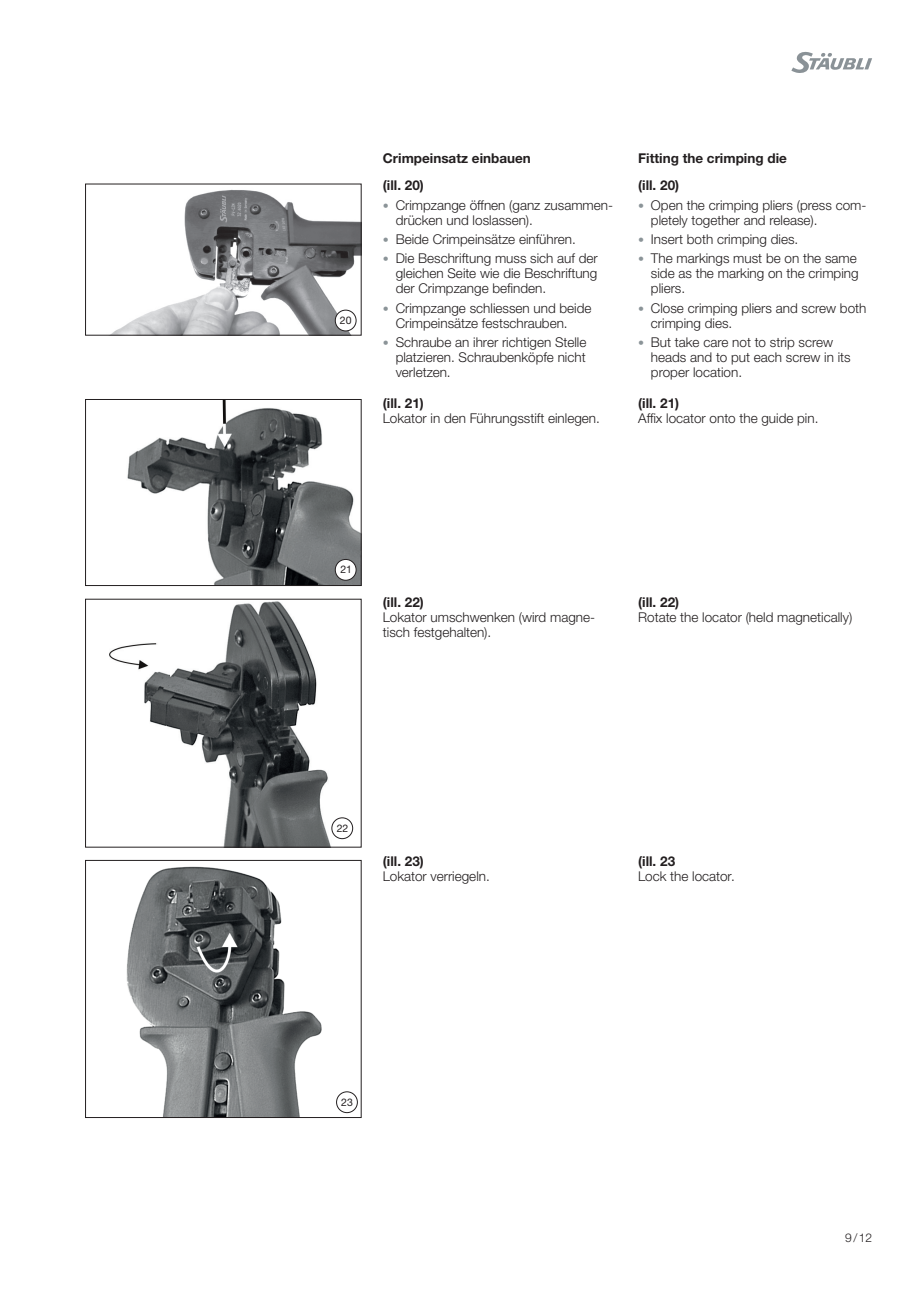
<style>
.page{position:relative;width:919px;height:1289px;background:#fff}
.page>*{position:absolute;margin:0;border:0;box-sizing:border-box;transform-origin:0 0}
.t1{font:300 13.5px/15px "Helvetica Neue LTW1 G";color:#231f20}
.t2{font:700 13.5px "Helvetica Neue LTW1 G";color:#231f20}
.t3{font:300 12px "Helvetica Neue LTW1 G";color:#231f20}
.t4{font:10.5px "Helvetica Neue LTW1 G";color:#231f20}
.s1{font-size:12px;color:#8b9498}
</style>
<div class="page">
<svg style="left:791px;top:52px;width:81px;height:21px"></svg>
<img style="left:112px;top:189px;width:247px;height:144px">
<div style="left:335px;top:310px;width:21px;height:21px;background:#fff;border-radius:50%"></div>
<div style="left:335px;top:310px;width:21px;height:21px;border:1px solid #231f20;border-radius:50%"></div>
<img style="left:127px;top:401px;width:232px;height:183px">
<div style="left:85px;top:399px;width:276px;height:187px;border:1px solid #231f20"></div>
<div style="left:335px;top:559px;width:21px;height:21px;background:#fff;border-radius:50%"></div>
<div style="left:335px;top:559px;width:21px;height:21px;border:1px solid #231f20;border-radius:50%"></div>
<img style="left:109px;top:601px;width:229px;height:244px">
<div style="left:85px;top:598px;width:276px;height:249px;border:1px solid #231f20"></div>
<div style="left:332px;top:817px;width:20px;height:21px;background:#fff;border-radius:50%"></div>
<div style="left:331px;top:817px;width:22px;height:22px;border:1px solid #231f20;border-radius:50%"></div>
<img style="left:126px;top:866px;width:215px;height:249px">
<div style="left:85px;top:860px;width:276px;height:257px;border:1px solid #231f20"></div>
<div style="left:336px;top:1091px;width:21px;height:21px;background:#fff;border-radius:50%"></div>
<div style="left:336px;top:1091px;width:22px;height:22px;border:1px solid #231f20;border-radius:50%"></div>
<p class="t4" style="left:340px;top:314px;width:13px">20</p>
<p class="t2" style="left:383px;top:150px;width:149px">Crimpeinsatz einbauen</p>
<p class="t2" style="left:638px;top:150px;width:150px">Fitting the crimping die</p>
<p class="t2" style="left:383px;top:177px;width:42px">(ill. 20)</p>
<p class="t1" style="left:395px;top:197px;width:219px;text-indent:-13px"><span class="s1">•</span> Crimpzange öffnen (ganz zusammen&shy;drücken und loslassen).</p>
<p class="t1" style="left:383px;top:231px;width:192px"><span class="s1">•</span> Beide Crimpeinsätze einführen.</p>
<p class="t1" style="left:395px;top:251px;width:204px;text-align:justify;text-indent:-13px"><span class="s1">•</span> Die Beschriftung muss sich auf der gleichen Seite wie die Beschriftung der Crimpzange befinden.</p>
<p class="t1" style="left:395px;top:300px;width:197px;text-indent:-13px"><span class="s1">•</span> Crimpzange schliessen und beide<br>Crimpeinsätze festschrauben.</p>
<p class="t1" style="left:395px;top:334px;width:192px;text-align:justify;text-indent:-13px"><span class="s1">•</span> Schraube an ihrer richtigen Stelle platzieren. Schraubenköpfe nicht verletzen.</p>
<p class="t2" style="left:638px;top:177px;width:42px">(ill. 20)</p>
<p class="t1" style="left:651px;top:197px;width:217px;text-indent:-13px"><span class="s1">•</span> Open the crimping pliers (press com&shy;pletely together and release).</p>
<p class="t1" style="left:638px;top:231px;width:159px"><span class="s1">•</span> Insert both crimping dies.</p>
<p class="t1" style="left:651px;top:251px;width:209px;text-indent:-13px"><span class="s1">•</span> The markings must be on the same side as the marking on the crimping pliers.</p>
<p class="t1" style="left:651px;top:300px;width:217px;text-indent:-13px"><span class="s1">•</span> Close crimping pliers and screw both crimping dies.</p>
<p class="t1" style="left:651px;top:334px;width:201px;text-indent:-13px"><span class="s1">•</span> But take care not to strip screw heads and to put each screw in its proper location.</p>
<p class="t2" style="left:383px;top:394px;width:42px">(ill. 21)</p>
<p class="t1" style="left:383px;top:410px;width:216px">Lokator in den Führungsstift einlegen.</p>
<p class="t2" style="left:638px;top:394px;width:42px">(ill. 21)</p>
<p class="t1" style="left:638px;top:410px;width:179px">Affix locator onto the guide pin.</p>
<p class="t4" style="left:340px;top:563px;width:13px">21</p>
<p class="t2" style="left:383px;top:594px;width:42px">(ill. 22)</p>
<p class="t1" style="left:383px;top:610px;width:214px">Lokator umschwenken (wird magne&shy;tisch festgehalten).</p>
<p class="t2" style="left:638px;top:594px;width:42px">(ill. 22)</p>
<p class="t1" style="left:638px;top:610px;width:215px">Rotate the locator (held magnetically)</p>
<p class="t4" style="left:336px;top:821px;width:13px">22</p>
<p class="t2" style="left:383px;top:853px;width:42px">(ill. 23)</p>
<p class="t1" style="left:383px;top:869px;width:106px">Lokator verriegeln.</p>
<p class="t2" style="left:638px;top:853px;width:38px">(ill. 23</p>
<p class="t1" style="left:638px;top:869px;width:96px">Lock the locator.</p>
<p class="t4" style="left:341px;top:1095px;width:13px">23</p>
<p class="t3" style="left:845px;top:1230px;width:29px">9/12</p>
</div>
